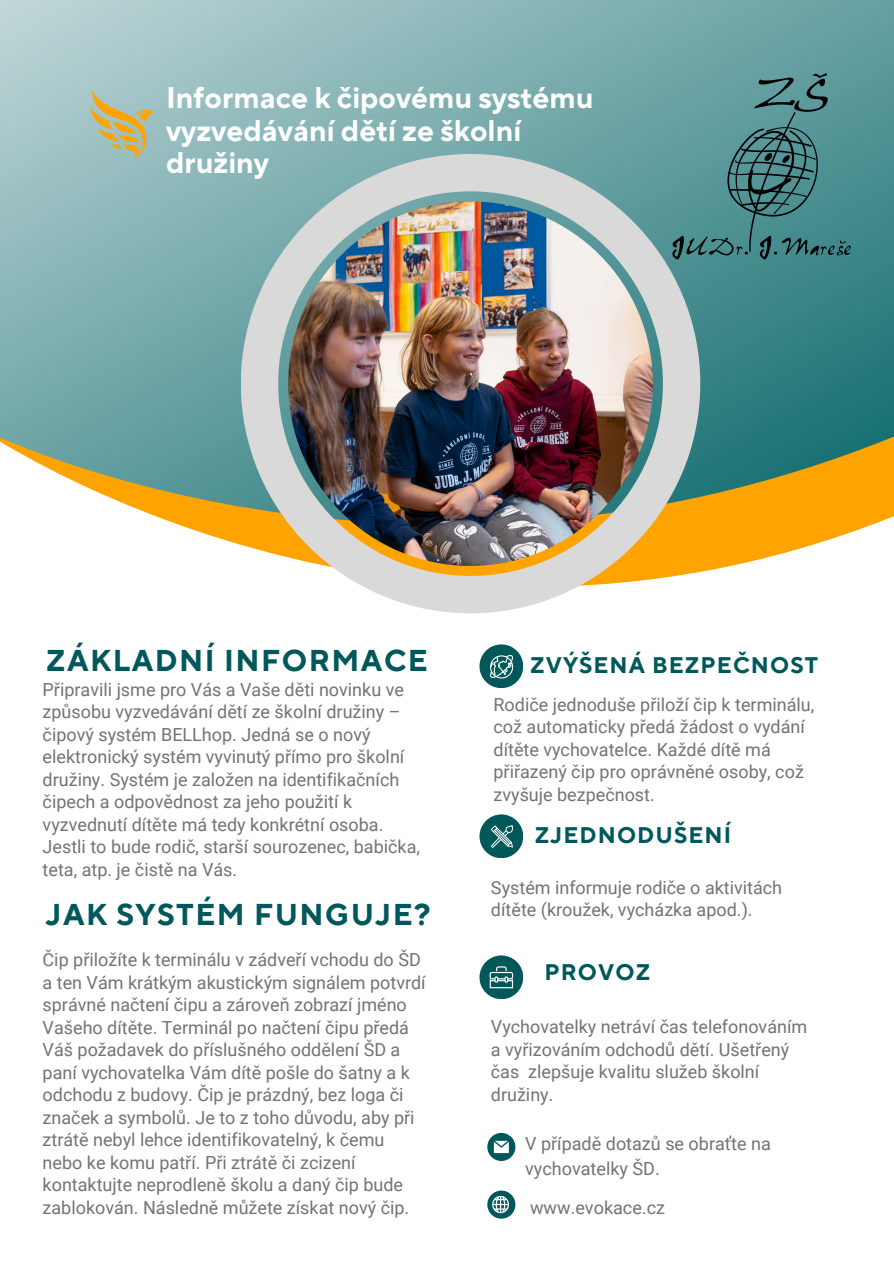
<style>
.page{position:relative;width:894px;height:1264px;background:#fff}
.page>*{position:absolute;margin:0;border:0;box-sizing:border-box;transform-origin:0 0}
.t1{font:700 30px "TT Norms Pro";letter-spacing:.05em;color:#01585a}
.t2{font:700 29.7px/32.8px "TT Norms Pro";color:#fff}
.t3{font:700 22.5px "TT Norms Pro";letter-spacing:.05em;color:#01585a}
.t4{font:18px/22.5px "Roboto";color:#737373}
</style>
<div class="page">
<svg style="left:0;top:0;width:893px;height:427px;background:#79abad"></svg>
<svg style="left:89px;top:89px;width:65px;height:72px;background:#b5ba94"></svg>
<svg style="left:487px;top:1132px;width:28px;height:28px"></svg>
<svg style="left:487px;top:1190px;width:28px;height:28px"></svg>
<div style="left:479px;top:644px;width:44px;height:44px;background:#01585a;border-radius:50%"></div>
<svg style="left:490px;top:655px;width:23px;height:23px"></svg>
<div style="left:479px;top:814px;width:44px;height:44px;background:#01585a;border-radius:50%"></div>
<svg style="left:490px;top:825px;width:23px;height:22px"></svg>
<div style="left:479px;top:955px;width:44px;height:44px;background:#01585a;border-radius:50%"></div>
<svg style="left:489px;top:966px;width:24px;height:22px"></svg>
<svg style="left:0;top:427px;width:893px;height:145px"></svg>
<img style="left:241px;top:154px;width:459px;height:459px">
<svg style="left:658px;top:69px;width:199px;height:190px;background:#4e888a"></svg>
<p class="t2" style="left:166px;top:82px;width:428px">Informace k čipovému systému vyzvedávání dětí ze školní družiny</p>
<h1 class="t1" style="left:46px;top:642px;width:383px">ZÁKLADNÍ INFORMACE</h1>
<h3 class="t4" style="left:43px;top:678px;width:379px">Připravili jsme pro Vás a Vaše děti novinku ve způsobu vyzvedávání dětí ze školní družiny – čipový systém BELLhop. Jedná se o nový elektronický systém vyvinutý přímo pro školní družiny. Systém je založen na identifikačních čipech a odpovědnost za jeho použití k vyzvednutí dítěte má tedy konkrétní osoba.<br>Jestli to bude rodič, starší sourozenec, babička, teta, atp. je čistě na Vás.</h3>
<p class="t1" style="left:46px;top:896px;width:386px">JAK SYSTÉM FUNGUJE?</p>
<p class="t4" style="left:43px;top:948px;width:384px">Čip přiložíte k terminálu v zádveří vchodu do ŠD a ten Vám krátkým akustickým signálem potvrdí správné načtení čipu a zároveň zobrazí jméno Vašeho dítěte. Terminál po načtení čipu předá Váš požadavek do příslušného oddělení ŠD a paní vychovatelka Vám dítě pošle do šatny a k odchodu z budovy. Čip je prázdný, bez loga či značek a symbolů. Je to z toho důvodu, aby při ztrátě nebyl lehce identifikovatelný, k čemu nebo ke komu patří. Při ztrátě či zcizení kontaktujte neprodleně školu a daný čip bude zablokován. Následně můžete získat nový čip.</p>
<p class="t3" style="left:530px;top:652px;width:289px">ZVÝŠENÁ BEZPEČNOST</p>
<h3 class="t4" style="left:493px;top:693px;width:322px">Rodiče jednoduše přiloží čip k terminálu, což automaticky předá žádost o vydání dítěte vychovatelce. Každé dítě má přiřazený čip pro oprávněné osoby, což zvyšuje bezpečnost.</h3>
<p class="t3" style="left:534px;top:821px;width:198px">ZJEDNODUŠENÍ</p>
<h1 class="t4" style="left:491px;top:876px;width:292px">Systém informuje rodiče o aktivitách dítěte (kroužek, vycházka apod.).</h1>
<p class="t3" style="left:544px;top:958px;width:107px">PROVOZ</p>
<p class="t4" style="left:490px;top:1015px;width:318px">Vychovatelky netráví čas telefonováním a vyřizováním odchodů dětí. Ušetřený čas zlepšuje kvalitu služeb školní družiny.</p>
<p class="t4" style="left:525px;top:1131px;width:247px;line-height:24.8px">V případě dotazů se obraťte na vychovatelky ŠD.</p>
<h2 class="t4" style="left:530px;top:1196px;width:136px">www.evokace.cz</h2>
</div>
